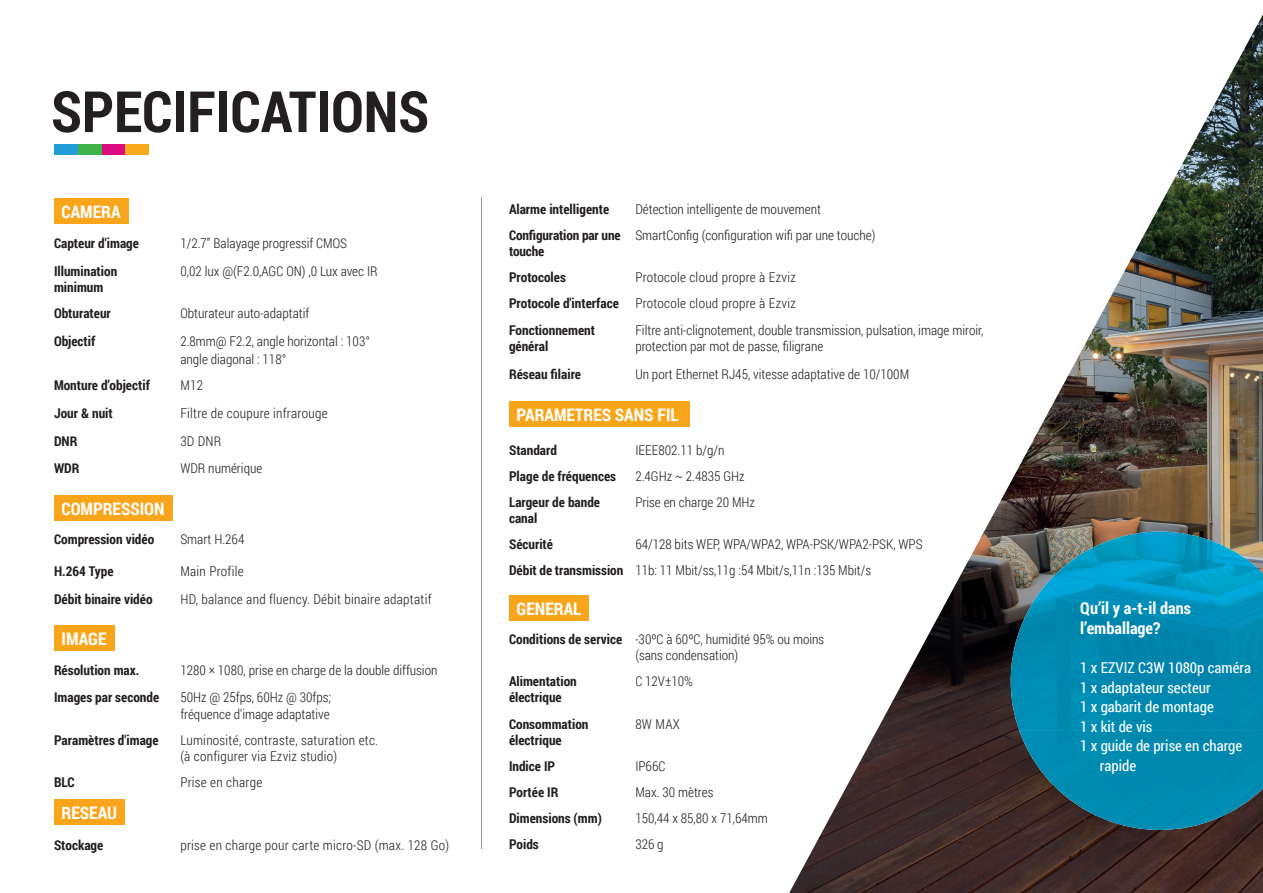
<style>
.page{position:relative;width:1263px;height:893px;background:#fff}
.page>*{position:absolute;margin:0;border:0;box-sizing:border-box;transform-origin:0 0}
.t1{font:700 57px "Roboto Condensed";color:#231f20}
.t2{font:700 17.25px "Roboto Condensed";color:#fff}
.t3{font:700 16.5px/19.8px "Roboto Condensed";color:#fff}
.t4{font:15px "Roboto Condensed";color:#fff}
.t5{font:300 13.5px/16.2px "Roboto Condensed";color:#231f20}
.t6{font:700 13.5px/16.2px "Roboto Condensed";color:#231f20}
.t7{font:300 13.5px/16.2px "Roboto Condensed";letter-spacing:.02em;color:#231f20}
.s1{font-weight:700}
</style>
<div class="page">
<img style="left:789px;top:14px;width:474px;height:879px">
<img style="left:1011px;top:532px;width:252px;height:199px">
<img style="left:1019px;top:730px;width:244px;height:100px">
<div style="left:54px;top:144px;width:24px;height:11px;background:#239dd8"></div>
<div style="left:78px;top:144px;width:24px;height:11px;background:#40b24a"></div>
<div style="left:102px;top:144px;width:24px;height:11px;background:#dd0b80"></div>
<div style="left:125px;top:144px;width:24px;height:11px;background:#f7ab1c"></div>
<div style="left:54px;top:198px;width:74px;height:26px;background:#f9a51b"></div>
<div style="left:54px;top:496px;width:118px;height:25px;background:#f9a51b"></div>
<div style="left:54px;top:625px;width:60px;height:26px;background:#f9a51b"></div>
<div style="left:54px;top:799px;width:71px;height:26px;background:#f9a51b"></div>
<div style="left:509px;top:402px;width:181px;height:25px;background:#f9a51b"></div>
<div style="left:509px;top:595px;width:79px;height:26px;background:#f9a51b"></div>
<hr style="left:481px;top:198px;width:1px;height:651px;background:#939598">
<h1 class="t1" style="left:51px;top:72px;width:380px">SPECIFICATIONS</h1>
<p class="t2" style="left:62px;top:199px;width:61px">CAMERA</p>
<p class="t6" style="left:54px;top:235px;width:86px">Capteur d'image</p>
<p class="t5" style="left:180px;top:235px;width:168px">1/2.7” Balayage progressif CMOS</p>
<p class="t6" style="left:54px;top:263px;width:65px">Illumination minimum</p>
<p class="t5" style="left:180px;top:263px;width:199px">0,02 lux @(F2.0,AGC ON) ,0 Lux avec IR</p>
<p class="t6" style="left:54px;top:305px;width:58px">Obturateur</p>
<p class="t5" style="left:180px;top:305px;width:131px">Obturateur auto-adaptatif</p>
<p class="t6" style="left:54px;top:333px;width:43px">Objectif</p>
<p class="t5" style="left:180px;top:332px;width:191px;line-height:18px">2.8mm@ F2.2, angle horizontal : 103° angle diagonal : 118°</p>
<p class="t6" style="left:54px;top:377px;width:97px">Monture d’objectif</p>
<p class="t5" style="left:180px;top:377px;width:24px">M12</p>
<p class="t6" style="left:54px;top:405px;width:60px">Jour &amp; nuit</p>
<p class="t7" style="left:180px;top:405px;width:149px">Filtre de coupure infrarouge</p>
<p class="t6" style="left:54px;top:432px;width:25px">DNR</p>
<p class="t5" style="left:180px;top:432px;width:43px">3D DNR</p>
<p class="t6" style="left:54px;top:460px;width:27px">WDR</p>
<p class="t5" style="left:180px;top:460px;width:84px">WDR numérique</p>
<p class="t2" style="left:62px;top:497px;width:104px">COMPRESSION</p>
<p class="t6" style="left:54px;top:530px;width:102px">Compression vidéo</p>
<p class="t5" style="left:180px;top:530px;width:66px">Smart H.264</p>
<p class="t6" style="left:54px;top:563px;width:61px">H.264 Type</p>
<p class="t7" style="left:180px;top:563px;width:65px">Main Profile</p>
<p class="t6" style="left:54px;top:591px;width:100px">Débit binaire vidéo</p>
<p class="t7" style="left:180px;top:591px;width:253px">HD, balance and fluency. Débit binaire adaptatif</p>
<p class="t2" style="left:62px;top:626px;width:47px">IMAGE</p>
<p class="t6" style="left:54px;top:661px;width:87px">Résolution max.</p>
<p class="t5" style="left:180px;top:661px;width:259px">1280 × 1080, prise en charge de la double diffusion</p>
<p class="t6" style="left:54px;top:689px;width:107px">Images par seconde</p>
<p class="t5" style="left:180px;top:689px;width:152px">50Hz @ 25fps, 60Hz @ 30fps; fréquence d'image adaptative</p>
<p class="t6" style="left:54px;top:731px;width:106px">Paramètres d'image</p>
<p class="t7" style="left:180px;top:731px;width:199px">Luminosité, contraste, saturation etc. (à configurer via Ezviz studio)</p>
<p class="t6" style="left:54px;top:774px;width:22px">BLC</p>
<p class="t7" style="left:180px;top:774px;width:83px">Prise en charge</p>
<p class="t2" style="left:62px;top:800px;width:57px">RESEAU</p>
<p class="t6" style="left:54px;top:836px;width:51px">Stockage</p>
<p class="t7" style="left:180px;top:836px;width:270px">prise en charge pour carte micro-SD (max. 128 Go)</p>
<p class="t6" style="left:509px;top:200px;width:102px">Alarme intelligente</p>
<p class="t5" style="left:635px;top:200px;width:187px">Détection intelligente de mouvement</p>
<p class="t6" style="left:509px;top:226px;width:113px">Configuration par une touche</p>
<p class="t5" style="left:635px;top:227px;width:242px">SmartConfig (configuration wifi par une touche)</p>
<p class="t6" style="left:509px;top:269px;width:58px">Protocoles</p>
<p class="t5" style="left:509px;top:264px;width:288px;line-height:26.1px;text-align:justify;text-indent:126px">Protocole cloud propre à Ezviz <span class="s1">Protocole d'interface</span> Protocole cloud propre à Ezviz <span class="s1">Fonctionnement</span></p>
<p class="t6" style="left:509px;top:337px;width:41px">général</p>
<p class="t5" style="left:635px;top:321px;width:350px">Filtre anti-clignotement, double transmission, pulsation, image miroir, protection par mot de passe, filigrane</p>
<p class="t6" style="left:509px;top:366px;width:74px">Réseau filaire</p>
<p class="t5" style="left:635px;top:366px;width:275px">Un port Ethernet RJ45, vitesse adaptative de 10/100M</p>
<p class="t2" style="left:517px;top:403px;width:164px">PARAMETRES SANS FIL</p>
<p class="t6" style="left:509px;top:441px;width:49px">Standard</p>
<p class="t5" style="left:635px;top:441px;width:91px">IEEE802.11 b/g/n</p>
<p class="t6" style="left:509px;top:467px;width:109px">Plage de fréquences</p>
<p class="t5" style="left:635px;top:467px;width:111px">2.4GHz ~ 2.4835 GHz</p>
<p class="t6" style="left:509px;top:493px;width:93px">Largeur de bande canal</p>
<p class="t5" style="left:635px;top:493px;width:121px">Prise en charge 20 MHz</p>
<p class="t6" style="left:509px;top:536px;width:46px">Sécurité</p>
<p class="t5" style="left:509px;top:531px;width:415px;line-height:26.1px;text-indent:126px">64/128 bits WEP, WPA/WPA2, WPA-PSK/WPA2-PSK, WPS<br><span class="s1">Débit de transmission</span> 11b: 11 Mbit/ss,11g :54 Mbit/s,11n :135 Mbit/s</p>
<p class="t2" style="left:517px;top:597px;width:66px">GENERAL</p>
<p class="t5" style="left:635px;top:631px;width:190px;text-indent:-126px"><span class="s1">Conditions de service</span> -30ºC à 60ºC, humidité 95% ou moins (sans condensation)</p>
<p class="t6" style="left:509px;top:673px;width:69px">Alimentation électrique</p>
<p class="t5" style="left:635px;top:673px;width:59px">C 12V±10%</p>
<p class="t6" style="left:509px;top:715px;width:81px">Consommation électrique</p>
<p class="t5" style="left:635px;top:715px;width:46px">8W MAX</p>
<p class="t6" style="left:509px;top:757px;width:48px">Indice IP</p>
<p class="t5" style="left:635px;top:758px;width:32px">IP66C</p>
<p class="t6" style="left:509px;top:784px;width:51px">Portée IR</p>
<p class="t5" style="left:635px;top:784px;width:80px">Max. 30 mètres</p>
<p class="t6" style="left:509px;top:810px;width:94px">Dimensions (mm)</p>
<p class="t5" style="left:635px;top:810px;width:134px">150,44 x 85,80 x 71,64mm</p>
<p class="t6" style="left:509px;top:836px;width:31px">Poids</p>
<p class="t5" style="left:635px;top:836px;width:30px">326 g</p>
<p class="t3" style="left:1080px;top:598px;width:112px">Qu’il y a-t-il dans l’emballage?</p>
<p class="t4" style="left:1080px;top:658px;width:172px">1 x EZVIZ C3W 1080p caméra</p>
<p class="t4" style="left:1080px;top:677px;width:132px">1 x adaptateur secteur</p>
<p class="t4" style="left:1080px;top:697px;width:135px">1 x gabarit de montage</p>
<p class="t4" style="left:1080px;top:716px;width:74px">1 x kit de vis</p>
<p class="t4" style="left:1080px;top:736px;width:163px">1 x guide de prise en charge</p>
<p class="t4" style="left:1100px;top:755px;width:38px">rapide</p>
</div>
